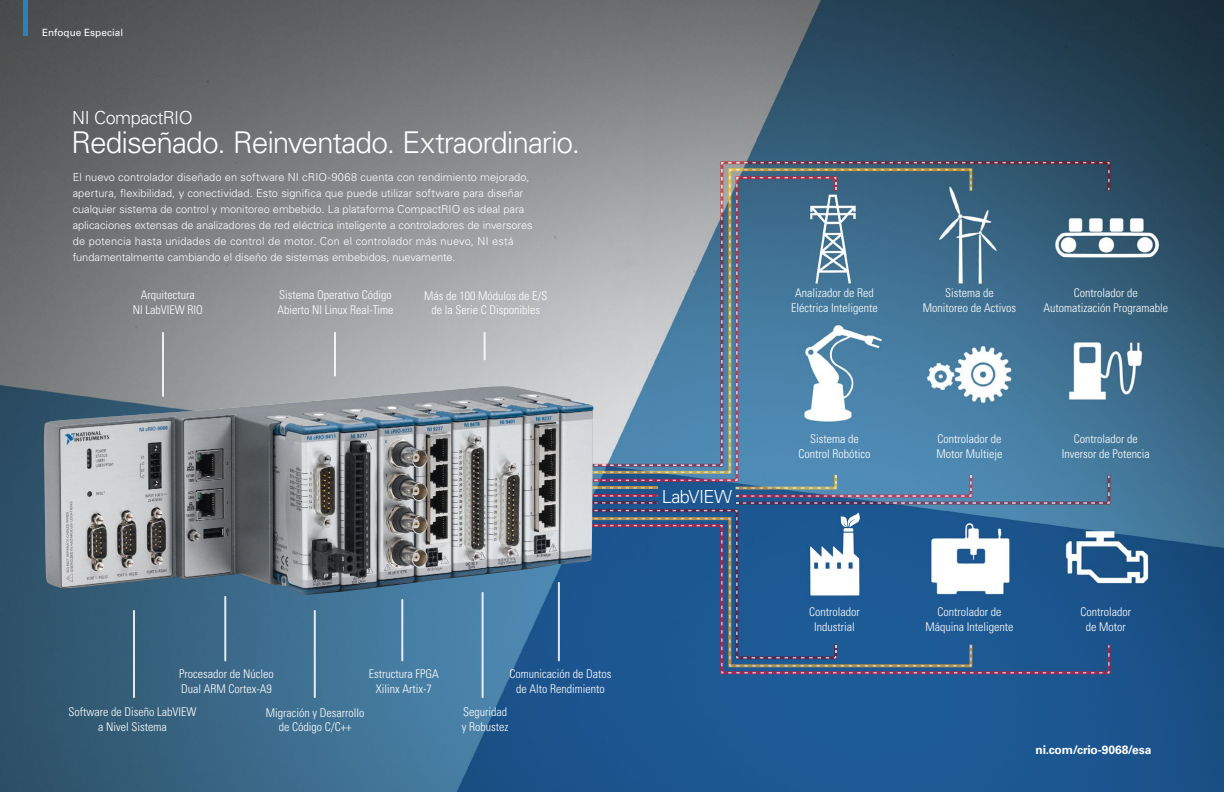
<style>
.page{position:relative;width:1224px;height:792px;background:#fff}
.page>*{position:absolute;margin:0;border:0;box-sizing:border-box;transform-origin:0 0}
.t1{font:300 30px "Univers LT Std";letter-spacing:-.035em;color:#fff}
.t2{font:300 18px "Univers LT Std";letter-spacing:-.03em;color:#fff}
.t3{font:300 condensed 12px/14.4px "Univers LT Std";color:#fff;text-align:center}
.t4{font:700 12px "Univers LT Std";letter-spacing:-.01em;color:#fff}
.t5{font:300 11px/16px "Univers LT Std";color:#fff}
.t6{font:10px "Univers LT Std";color:#fff}
</style>
<div class="page">
<img style="left:0;top:0;width:1224px;height:792px">
<hr style="left:558px;top:583px;width:2px;height:77px;background:#fff">
<hr style="left:484px;top:333px;width:2px;height:26px;background:#fff">
<hr style="left:401px;top:600px;width:2px;height:60px;background:#fff">
<hr style="left:334px;top:333px;width:2px;height:43px;background:#fff">
<hr style="left:224px;top:597px;width:2px;height:63px;background:#fff">
<hr style="left:162px;top:333px;width:2px;height:63px;background:#fff">
<hr style="left:482px;top:593px;width:2px;height:104px;background:#fff">
<hr style="left:314px;top:611px;width:2px;height:86px;background:#fff">
<hr style="left:133px;top:611px;width:2px;height:86px;background:#fff">
<svg style="left:580px;top:162px;width:530px;height:512px;background:#547c9e"></svg>
<img style="left:44px;top:386px;width:550px;height:209px">
<div style="left:23px;top:0;width:5px;height:36px;background:#2783ba"></div>
<p class="t6" style="left:42px;top:27px;width:83px">Enfoque Especial</p>
<h2 class="t2" style="left:72px;top:107px;width:122px">NI CompactRIO</h2>
<h1 class="t1" style="left:71px;top:124px;width:511px">Rediseñado. Reinventado. Extraordinario.</h1>
<p class="t5" style="left:73px;top:169px;width:461px">El nuevo controlador diseñado en software NI cRIO-9068 cuenta con rendimiento mejorado, apertura, flexibilidad, y conectividad. Esto significa que puede utilizar software para diseñar cualquier sistema de control y monitoreo embebido. La plataforma CompactRIO es ideal para aplicaciones extensas de analizadores de red eléctrica inteligente a controladores de inversores de potencia hasta unidades de control de motor. Con el controlador más nuevo, NI está fundamentalmente cambiando el diseño de sistemas embebidos, nuevamente.</p>
<p class="t3" style="left:133px;top:288px;width:71px">Arquitectura<br>NI LabVIEW RIO</p>
<p class="t3" style="left:277px;top:288px;width:118px;text-align:left">Sistema Operativo Código<br>Abierto NI Linux Real-Time</p>
<p class="t3" style="left:424px;top:288px;width:125px">Más de 100 Módulos de E/S de la Serie C Disponibles</p>
<h2 class="t2" style="left:662px;top:485px;width:72px">LabVIEW</h2>
<p class="t3" style="left:179px;top:667px;width:96px;text-align:left">Procesador de Núcleo<br>Dual ARM Cortex-A9</p>
<p class="t3" style="left:369px;top:667px;width:71px">Estructura FPGA<br>Xilinx Artix-7</p>
<p class="t3" style="left:509px;top:667px;width:103px">Comunicación de Datos de Alto Rendimiento</p>
<p class="t3" style="left:69px;top:705px;width:129px">Software de Diseño LabVIEW a Nivel Sistema</p>
<p class="t3" style="left:266px;top:705px;width:100px">Migración y Desarrollo de Código C/C++</p>
<p class="t3" style="left:462px;top:705px;width:48px;text-align:left">Seguridad y Robustez</p>
<p class="t3" style="left:791px;top:286px;width:88px">Analizador de Red<br>Eléctrica Inteligente</p>
<p class="t3" style="left:923px;top:286px;width:95px">Sistema de<br>Monitoreo de Activos</p>
<p class="t3" style="left:1044px;top:286px;width:126px">Controlador de<br>Automatización Programable</p>
<p class="t3" style="left:798px;top:432px;width:73px">Sistema de<br>Control Robótico</p>
<p class="t3" style="left:937px;top:432px;width:67px;text-align:left">Controlador de<br>Motor Multieje</p>
<p class="t3" style="left:1062px;top:432px;width:89px">Controlador de<br>Inversor de Potencia</p>
<p class="t3" style="left:809px;top:605px;width:52px">Controlador<br>Industrial</p>
<p class="t3" style="left:926px;top:605px;width:89px">Controlador de<br>Máquina Inteligente</p>
<p class="t3" style="left:1080px;top:605px;width:52px">Controlador de Motor</p>
<p class="t4" style="left:1036px;top:743px;width:117px">ni.com/crio-9068/esa</p>
</div>
